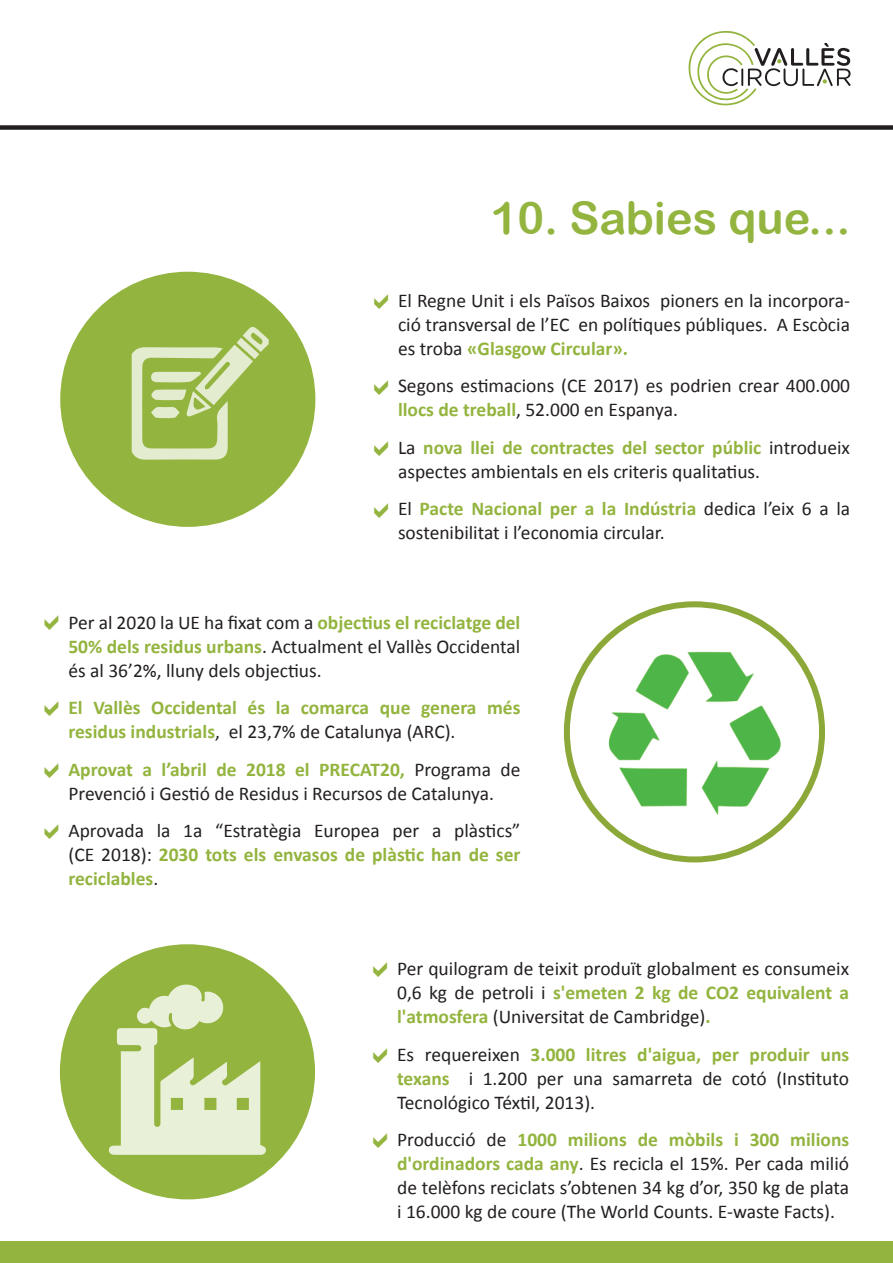
<style>
.page{position:relative;width:893px;height:1263px;background:#fff}
.page>*{position:absolute;margin:0;border:0;box-sizing:border-box;transform-origin:0 0}
.t1{font:45px "Arial Rounded MT Bold";color:#93b43e}
.t2{font:19.5px/24px "Calibri";color:#231f20;text-align:justify}
.t3{font:700 19.5px/24px "Calibri";color:#93b43e}
.s1{font-weight:700;color:#93b43e}
.s2{font-weight:400;color:#231f20}
</style>
<div class="page">
<div style="left:60px;top:944px;width:255px;height:255px;background:#93b43e;border-radius:50%"></div>
<div style="left:60px;top:272px;width:255px;height:255px;background:#93b43e;border-radius:50%"></div>
<div style="left:0;top:125px;width:893px;height:5px;background:#231f20"></div>
<svg style="left:688px;top:31px;width:163px;height:75px"></svg>
<div style="left:0;top:1242px;width:893px;height:21px;background:#93b43e"></div>
<svg style="left:132px;top:327px;width:137px;height:133px"></svg>
<svg style="left:237px;top:338px;width:22px;height:21px"></svg>
<svg style="left:109px;top:984px;width:157px;height:171px"></svg>
<img style="left:574px;top:611px;width:241px;height:242px">
<div style="left:564px;top:601px;width:261px;height:261px;border:6px solid #8ba839;border-radius:50%"></div>
<h1 class="t1" style="left:491px;top:191px;width:361px">10. Sabies que...</h1>
<p class="t2" style="left:398px;top:288px;width:453px">El Regne Unit i els Països Baixos pioners en la incorpora&shy;ció transversal de l’EC en polítiques públiques. A Escòcia es troba <span class="s1">«Glasgow Circular».</span></p>
<p class="t2" style="left:398px;top:374px;width:454px">Segons estimacions (CE 2017) es podrien crear 400.000 <span class="s1">llocs de treball</span>, 52.000 en Espanya.</p>
<p class="t2" style="left:398px;top:435px;width:454px">La <span class="s1">nova llei de contractes del sector públic</span> introdueix aspectes ambientals en els criteris qualitatius.</p>
<p class="t2" style="left:398px;top:497px;width:454px">El <span class="s1">Pacte Nacional per a la Indústria</span> dedica l’eix 6 a la sostenibilitat i l’economia circular.</p>
<p class="t2" style="left:68px;top:610px;width:453px">Per al 2020 la UE ha fixat com a <span class="s1">objectius el reciclatge del 50% dels residus urbans</span>. Actualment el Vallès Occidental és al 36’2%, lluny dels objectius.</p>
<p class="t3" style="left:68px;top:696px;width:454px">El Vallès Occidental és la comarca que genera més residus industrials<span class="s2">, el 23,7% de Catalunya (ARC).</span></p>
<p class="t2" style="left:68px;top:757px;width:454px"><span class="s1">Aprovat a l’abril de 2018 el PRECAT20,</span> Programa de<br>Prevenció i Gestió de Residus i Recursos de Catalunya.</p>
<p class="t2" style="left:68px;top:819px;width:454px">Aprovada la 1a “Estratègia Europea per a plàstics” (CE 2018): <span class="s1">2030 tots els envasos de plàstic han de ser reciclables</span>.</p>
<p class="t2" style="left:397px;top:957px;width:454px">Per quilogram de teixit produït globalment es consumeix 0,6 kg de petroli i <span class="s1">s'emeten 2 kg de CO2 equivalent a l'atmosfera</span> (Universitat de Cambridge)<span class="s1">.</span></p>
<p class="t2" style="left:397px;top:1042px;width:454px">Es requereixen <span class="s1">3.000 litres d'aigua, per produir uns texans</span> i 1.200 per una samarreta de cotó (Instituto Tecnológico Téxtil, 2013).</p>
<p class="t2" style="left:397px;top:1128px;width:454px">Producció de <span class="s1">1000 milions de mòbils i 300 milions d'ordinadors cada any</span>. Es recicla el 15%. Per cada milió de telèfons reciclats s’obtenen 34 kg d’or, 350 kg de plata i 16.000 kg de coure (The World Counts. E-waste Facts).</p>
</div>
